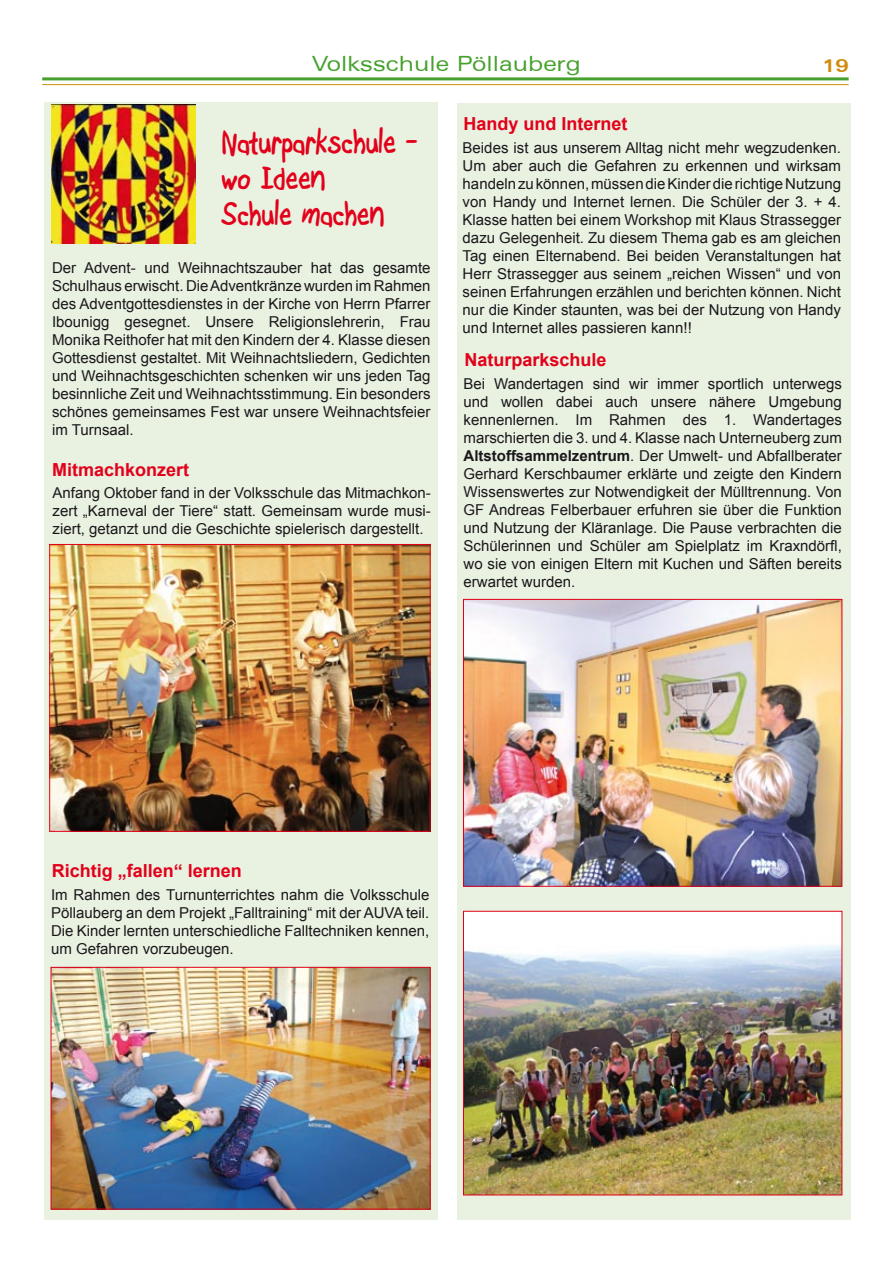
<style>
.page{position:relative;width:893px;height:1263px;background:#fff}
.page>*{position:absolute;margin:0;border:0;box-sizing:border-box;transform-origin:0 0}
.t1{font:700 36px/36px "Boopee";color:#e2001a}
.t2{font:expanded 21px "Zurich BT";color:#45a12b}
.t3{font:700 18px "Arial";color:#e2001a}
.t4{font:700 expanded 18px "Zurich BT";color:#d18b0a}
.t5{font:15px/18px "Arial";color:#1a171b;text-align:justify}
.s1{font-weight:700}
</style>
<div class="page">
<div style="left:45px;top:102px;width:393px;height:1117px;background:#e9f1e1"></div>
<div style="left:457px;top:103px;width:393px;height:1116px;background:#e9f1e1"></div>
<hr style="left:42px;top:84px;width:807px;height:1px;background:#d18b0a">
<hr style="left:42px;top:77px;width:807px;height:3px;background:#45a12b">
<img style="left:51px;top:105px;width:145px;height:138px">
<img style="left:51px;top:546px;width:377px;height:284px">
<div style="left:49px;top:544px;width:381px;height:288px;border:1px solid #e2001a"></div>
<img style="left:53px;top:969px;width:375px;height:238px">
<div style="left:51px;top:967px;width:379px;height:242px;border:1px solid #e2001a"></div>
<img style="left:465px;top:601px;width:375px;height:284px">
<div style="left:463px;top:599px;width:379px;height:288px;border:1px solid #e2001a"></div>
<img style="left:465px;top:913px;width:375px;height:280px">
<div style="left:463px;top:911px;width:379px;height:284px;border:1px solid #e2001a"></div>
<h2 class="t2" style="left:312px;top:51px;width:270px">Volksschule Pöllauberg</h2>
<p class="t4" style="left:822px;top:55px;width:28px">19</p>
<h1 class="t1" style="left:222px;top:125px;width:197px">Naturparkschule - wo Ideen<br>Schule machen</h1>
<p class="t5" style="left:52px;top:259px;width:380px">Der Advent- und Weihnachtszauber hat das gesamte Schulhaus erwischt. Die Adventkränze wurden im Rahmen des Adventgottesdienstes in der Kirche von Herrn Pfarrer Ibounigg gesegnet. Unsere Religionslehrerin, Frau Monika Reithofer hat mit den Kindern der 4. Klasse diesen Gottesdienst gestaltet. Mit Weihnachtsliedern, Gedichten und Weihnachtsgeschichten schenken wir uns jeden Tag besinnliche Zeit und Weihnachtsstimmung. Ein besonders schönes gemeinsames Fest war unsere Weihnachtsfeier im Turnsaal.</p>
<p class="t3" style="left:52px;top:457px;width:139px">Mitmachkonzert</p>
<p class="t5" style="left:53px;top:484px;width:380px">Anfang Oktober fand in der Volksschule das Mitmachkon&shy;zert „Karneval der Tiere“ statt. Gemeinsam wurde musi&shy;ziert, getanzt und die Geschichte spielerisch dargestellt.</p>
<p class="t3" style="left:463px;top:112px;width:166px">Handy und Internet</p>
<p class="t5" style="left:463px;top:139px;width:380px">Beides ist aus unserem Alltag nicht mehr wegzudenken.<br>Um aber auch die Gefahren zu erkennen und wirksam handeln zu können, müssen die Kinder die richtige Nutzung von Handy und Internet lernen. Die Schüler der 3. + 4.<br>Klasse hatten bei einem Workshop mit Klaus Strassegger dazu Gelegenheit. Zu diesem Thema gab es am gleichen Tag einen Elternabend. Bei beiden Veranstaltungen hat Herr Strassegger aus seinem „reichen Wissen“ und von seinen Erfahrungen erzählen und berichten können. Nicht nur die Kinder staunten, was bei der Nutzung von Handy und Internet alles passieren kann!!</p>
<p class="t3" style="left:464px;top:348px;width:144px">Naturparkschule</p>
<p class="t5" style="left:463px;top:375px;width:380px">Bei Wandertagen sind wir immer sportlich unterwegs und wollen dabei auch unsere nähere Umgebung kennenlernen. Im Rahmen des 1. Wandertages marschierten die 3. und 4. Klasse nach Unterneuberg zum <span class="s1">Altstoffsammelzentrum</span>. Der Umwelt- und Abfallberater Gerhard Kerschbaumer erklärte und zeigte den Kindern Wissenswertes zur Notwendigkeit der Mülltrennung. Von GF Andreas Felberbauer erfuhren sie über die Funktion und Nutzung der Kläranlage. Die Pause verbrachten die Schülerinnen und Schüler am Spielplatz im Kraxndörfl, wo sie von einigen Eltern mit Kuchen und Säften bereits erwartet wurden.</p>
<p class="t3" style="left:52px;top:859px;width:192px">Richtig „fallen“ lernen</p>
<p class="t5" style="left:51px;top:886px;width:380px">Im Rahmen des Turnunterrichtes nahm die Volksschule Pöllauberg an dem Projekt „Falltraining“ mit der AUVA teil.<br>Die Kinder lernten unterschiedliche Falltechniken kennen, um Gefahren vorzubeugen.</p>
</div>
